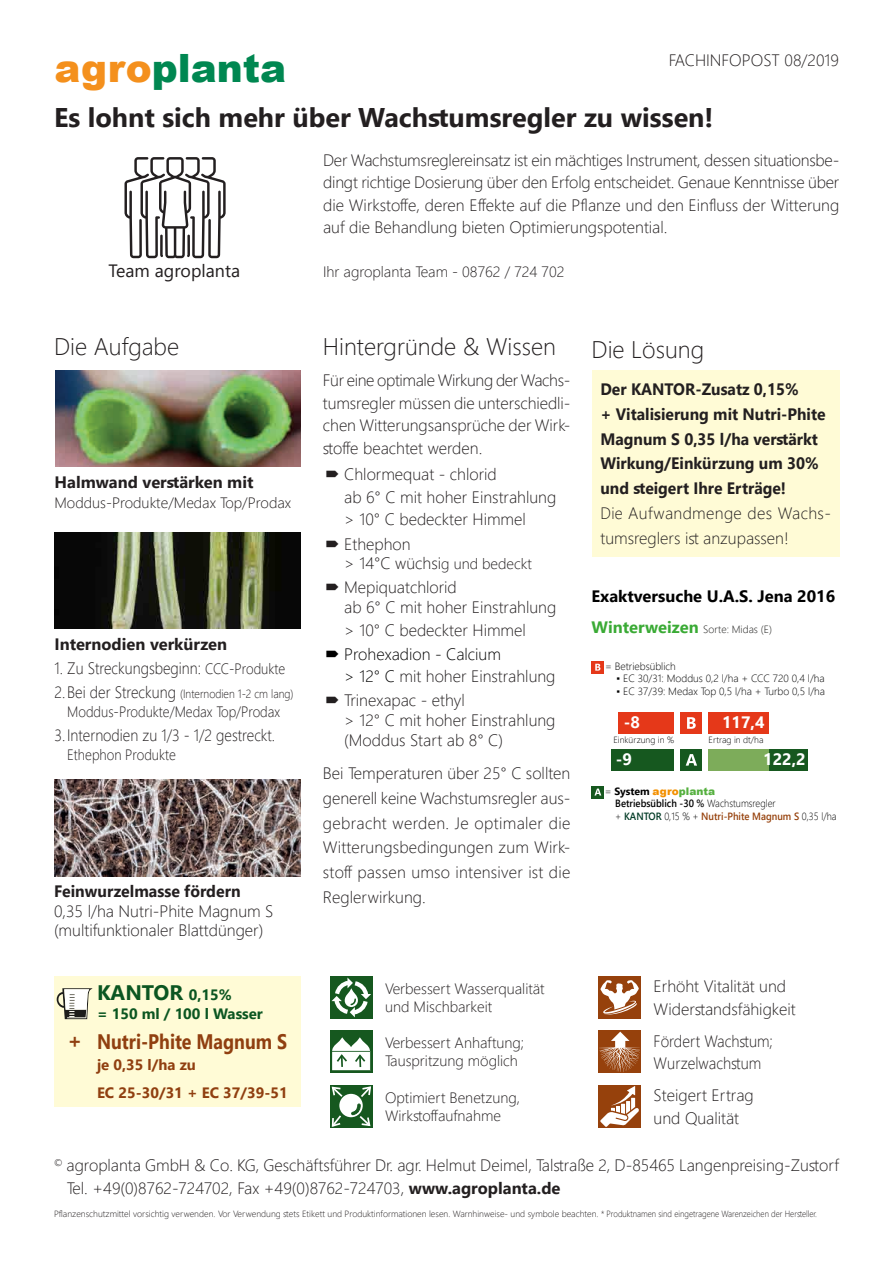
<style>
.page{position:relative;width:893px;height:1263px;background:#fff}
.page>*{position:absolute;margin:0;border:0;box-sizing:border-box;transform-origin:0 0}
.t1{font:900 39px "Arial";color:#008751}
.t2{font:700 27px "Segoe UI";color:#231f20}
.t3{font:300 24px "Segoe UI";color:#231f20}
.t4{font:700 21px "Segoe UI";color:#903f10}
.t5{font:700 21px "Segoe UI";color:#0b5621}
.t6{font:17.85px "Segoe UI";color:#231f20}
.t7{font:300 16.5px/22.5px "Segoe UI";color:#231f20}
.t8{font:700 16.5px/24.8px "Segoe UI";color:#231f20;scale:.95 1}
.t9{font:300 16.5px "Segoe UI";color:#231f20;scale:.9 1}
.t10{font:300 16.5px/24.8px "Segoe UI";color:#231f20;scale:.95 1}
.t11{font:300 16.5px/22.5px "Segoe UI";color:#000}
.t12{font:700 16.5px "Segoe UI";color:#231f20}
.t13{font:300 16.5px/22.5px "Segoe UI";color:#231f20;scale:.92 1}
.t14{font:700 16.5px "Segoe UI";color:#000}
.t15{font:700 16.5px "Segoe UI";color:#231f20;scale:.96 1}
.t16{font:700 16.5px "Segoe UI";color:#fff}
.t17{font:300 15px/18px "Segoe UI";color:#231f20}
.t18{font:300 15px "Segoe UI";color:#231f20;scale:.9 1}
.t19{font:700 15px/27.9px "Segoe UI";color:#903f10}
.t20{font:700 15px "Segoe UI";color:#0b5621}
.t21{font:300 12px "Segoe UI";color:#231f20;scale:.9 1}
.t22{font:300 10.5px/12.6px "Segoe UI";color:#000}
.t23{font:300 10.5px "Segoe UI";color:#1d1d1b}
.t24{font:300 9px "Segoe UI";color:#231f20}
.t25{font:300 9px "Segoe UI";color:#000}
.s1{color:#f4901d}
.s2{font-size:15px}
.s3{color:#231f20}
.s4{font-weight:700;font-size:16.5px;color:#3aaa35}
.s5{font-size:16.5px}
.s6{font-weight:700}
.s7{font-family:"Arial";font-weight:900;color:#f39000}
.s8{font-family:"Arial";font-weight:900;color:#55b03f}
.s9{font-weight:600}
.s10{font-weight:600;color:#003a25}
.s11{font-weight:600;color:#96410c}
</style>
<div class="page">
<svg style="left:124px;top:157px;width:102px;height:101px"></svg>
<div style="left:598px;top:976px;width:43px;height:42px;background:#96410c"></div>
<svg style="left:600px;top:980px;width:39px;height:35px"></svg>
<div style="left:598px;top:1030px;width:43px;height:43px;background:#96410c"></div>
<svg style="left:599px;top:1032px;width:41px;height:40px"></svg>
<div style="left:598px;top:1085px;width:43px;height:43px;background:#96410c"></div>
<svg style="left:600px;top:1086px;width:39px;height:41px"></svg>
<div style="left:330px;top:976px;width:42px;height:42px;background:#16581f"></div>
<svg style="left:331px;top:977px;width:40px;height:40px"></svg>
<div style="left:330px;top:1030px;width:42px;height:43px;background:#16581f"></div>
<svg style="left:332px;top:1037px;width:39px;height:34px"></svg>
<div style="left:330px;top:1085px;width:42px;height:43px;background:#16581f"></div>
<svg style="left:331px;top:1086px;width:13px;height:11px"></svg>
<svg style="left:331px;top:1115px;width:10px;height:12px"></svg>
<div style="left:339px;top:1094px;width:24px;height:23px;background:#fff;border-radius:50%"></div>
<svg style="left:351px;top:1086px;width:20px;height:41px"></svg>
<div style="left:54px;top:976px;width:247px;height:131px;background:#fffbd6"></div>
<svg style="left:57px;top:988px;width:36px;height:31px"></svg>
<div style="left:592px;top:370px;width:247px;height:187px;background:#fffbd6"></div>
<img style="left:55px;top:371px;width:246px;height:96px">
<img style="left:55px;top:532px;width:246px;height:96px">
<img style="left:55px;top:780px;width:245px;height:96px">
<div style="left:591px;top:786px;width:13px;height:12px;background:#16581f"></div>
<svg style="left:594px;top:788px;width:7px;height:7px"></svg>
<div style="left:591px;top:661px;width:13px;height:12px;background:#e53819"></div>
<svg style="left:595px;top:664px;width:5px;height:7px"></svg>
<div style="left:611px;top:749px;width:63px;height:21px;background:#16581f"></div>
<div style="left:769px;top:749px;width:39px;height:21px;background:#16581f"></div>
<div style="left:709px;top:749px;width:60px;height:21px;background:#7dac5a"></div>
<div style="left:681px;top:749px;width:21px;height:21px;background:#16581f"></div>
<svg style="left:686px;top:754px;width:11px;height:12px"></svg>
<div style="left:618px;top:712px;width:56px;height:22px;background:#e53819"></div>
<div style="left:709px;top:712px;width:60px;height:22px;background:#e53819"></div>
<div style="left:681px;top:712px;width:21px;height:22px;background:#e53819"></div>
<svg style="left:687px;top:717px;width:9px;height:12px"></svg>
<h1 class="t1" style="left:54px;top:40px;width:233px"><span class="s1">agro</span>planta</h1>
<p class="t7" style="left:669px;top:47px;width:172px">FACHINFOPOST 08/2019</p>
<h2 class="t2" style="left:54px;top:92px;width:661px">Es lohnt sich mehr über Wachstumsregler zu wissen!</h2>
<p class="t6" style="left:109px;top:256px;width:133px">Team agroplanta</p>
<p class="t7" style="left:323px;top:147px;width:518px;text-align:justify">Der Wachstumsreglereinsatz ist ein mächtiges Instrument, dessen situationsbe&shy;dingt richtige Dosierung über den Erfolg entscheidet. Genaue Kenntnisse über die Wirkstoffe, deren Effekte auf die Pflanze und den Einfluss der Witterung auf die Behandlung bieten Optimierungspotential.</p>
<p class="t17" style="left:323px;top:261px;width:243px">Ihr agroplanta Team - 08762 / 724 702</p>
<h3 class="t3" style="left:54px;top:324px;width:127px">Die Aufgabe</h3>
<h3 class="t3" style="left:323px;top:324px;width:235px">Hintergründe &amp; Wissen</h3>
<h3 class="t3" style="left:591px;top:326px;width:114px">Die Lösung</h3>
<p class="t7" style="left:323px;top:367px;width:249px;text-align:justify">Für eine optimale Wirkung der Wachs&shy;tumsregler müssen die unterschiedli&shy;chen Witterungsansprüche der Wirk&shy;stoffe beachtet werden.</p>
<p class="t7" style="left:344px;top:462px;width:214px">Chlormequat - chlorid<br>ab 6° C mit hoher Einstrahlung &gt; 10° C bedeckter Himmel</p>
<p class="t7" style="left:344px;top:532px;width:189px;line-height:19.8px">Ethephon<br>&gt; 14°C wüchsi<span class="s2">g und bedeckt</span></p>
<p class="t7" style="left:344px;top:576px;width:214px;line-height:19.8px">Mepiquatchlorid<br>ab 6° C mit hoher Einstrahlung</p>
<p class="t7" style="left:344px;top:617px;width:183px">&gt; 10° C bedeckter Himmel</p>
<p class="t11" style="left:344px;top:641px;width:213px">Prohexadion - Calcium<br>&gt; 12° C <span class="s3">mit hoher Einstrahlung</span></p>
<p class="t7" style="left:344px;top:689px;width:213px;line-height:19.8px">Trinexapac - ethyl<br>&gt; 12° C mit hoher Einstrahlung (Moddus Start ab 8° C)</p>
<p class="t7" style="left:323px;top:759px;width:249px;line-height:24.8px;text-align:justify">Bei Temperaturen über 25° C sollten generell keine Wachstumsregler aus&shy;gebracht werden. Je optimaler die Witterungsbedingungen zum Wirk&shy;stoff passen umso intensiver ist die Reglerwirkung.</p>
<p class="t8" style="left:600px;top:375px;width:239px">Der KANTOR-Zusatz 0,15%<br>+ Vitalisierung mit Nutri-Phite<br>Magnum S 0,35 l/ha verstärkt<br>Wirkung/Einkürzung um 30% und steigert Ihre Erträge!</p>
<p class="t10" style="left:600px;top:499px;width:244px">Die Aufwandmenge des Wachs&shy;tumsreglers ist anzupassen!</p>
<p class="t12" style="left:54px;top:467px;width:201px">Halmwand verstärken mit</p>
<p class="t17" style="left:54px;top:492px;width:238px">Moddus-Produkte/Medax Top/Prodax</p>
<p class="t14" style="left:591px;top:581px;width:245px">Exaktversuche U.A.S. Jena 2016</p>
<p class="t23" style="left:591px;top:619px;width:182px"><span class="s4">Winterweizen</span> Sorte: Midas (E)</p>
<p class="t12" style="left:54px;top:629px;width:174px">Internodien verkürzen</p>
<p class="t9" style="left:54px;top:652px;width:258px">1. Zu Streckungsbeginn: <span class="s2">CCC-Produkte</span></p>
<p class="t21" style="left:54px;top:682px;width:267px"><span class="s5">2.Bei der Streckung</span> (Internodien 1-2 cm lang)</p>
<p class="t18" style="left:67px;top:697px;width:238px">Moddus-Produkte/Medax Top/Prodax</p>
<p class="t9" style="left:54px;top:719px;width:247px">3. Internodien zu 1/3 - 1/2 gestreckt.</p>
<p class="t18" style="left:67px;top:741px;width:122px">Ethephon Produkte</p>
<p class="t22" style="left:605px;top:659px;width:72px">= Betriebsüblich</p>
<p class="t22" style="left:616px;top:671px;width:210px">▪ EC 30/31: Moddus 0,2 l/ha + CCC 720 0,4 l/ha</p>
<p class="t22" style="left:616px;top:684px;width:210px">▪ EC 37/39: Medax Top 0,5 l/ha + Turbo 0,5 l/ha</p>
<p class="t16" style="left:624px;top:707px;width:18px">-8</p>
<p class="t16" style="left:722px;top:707px;width:44px">117,4</p>
<p class="t25" style="left:613px;top:732px;width:62px">Einkürzung in %</p>
<p class="t25" style="left:709px;top:732px;width:56px">Ertrag in dt/ha</p>
<p class="t16" style="left:616px;top:744px;width:18px">-9</p>
<p class="t16" style="left:763px;top:743px;width:44px">122,2</p>
<p class="t22" style="left:615px;top:784px;width:223px;text-indent:-10px">= <span class="s6">System</span> <span class="s7">agro</span><span class="s8">planta<br></span><span class="s9">Betriebsüblich -30 %</span> Wachstumsregler<br>+ <span class="s10">KANTOR</span> 0,15 % + <span class="s11">Nutri-Phite Magnum S</span> 0,35 l/ha</p>
<p class="t15" style="left:54px;top:876px;width:196px">Feinwurzelmasse fördern</p>
<p class="t7" style="left:54px;top:899px;width:221px;line-height:19.5px">0,35 l/ha Nutri-Phite Magnum S (multifunktionaler Blattdünger)</p>
<p class="t5" style="left:97px;top:973px;width:136px">KANTOR <span class="s2">0,15%</span></p>
<p class="t20" style="left:97px;top:999px;width:167px">= 150 ml / 100 l Wasser</p>
<p class="t4" style="left:68px;top:1021px;width:221px">+ Nutri-Phite Magnum S</p>
<p class="t19" style="left:97px;top:1050px;width:192px">je 0,35 l/ha zu<br>EC 25-30/31 + EC 37/39-51</p>
<p class="t17" style="left:385px;top:978px;width:161px">Verbessert Wasserqualität und Mischbarkeit</p>
<p class="t17" style="left:385px;top:1032px;width:141px">Verbessert Anhaftung;<br>Tauspritzung möglich</p>
<p class="t17" style="left:385px;top:1087px;width:137px">Optimiert Benetzung,<br>Wirkstoffaufnahme</p>
<p class="t7" style="left:654px;top:973px;width:144px">Erhöht Vitalität und<br>Widerstandsfähigkeit</p>
<p class="t13" style="left:654px;top:1028px;width:131px">Fördert Wachstum;<br>Wurzelwachstum</p>
<p class="t7" style="left:654px;top:1082px;width:102px">Steigert Ertrag und Qualität</p>
<p class="t7" style="left:67px;top:1152px;width:774px;text-indent:-13px"><sup>©</sup> agroplanta GmbH &amp; Co. KG, Geschäftsführer Dr. agr. Helmut Deimel, Talstraße 2, D-85465 Langenpreising-Zustorf<br>Tel. +49(0)8762-724702, Fax +49(0)8762-724703, <span class="s6">www.agroplanta.de</span></p>
<p class="t24" style="left:54px;top:1205px;width:765px">Pflanzenschutzmittel vorsichtig verwenden. Vor Verwendung stets Etikett und Produktinformationen lesen. Warnhinweise- und symbole beachten. * Produktnamen sind eingetragene Warenzeichen der Hersteller.</p>
</div>
